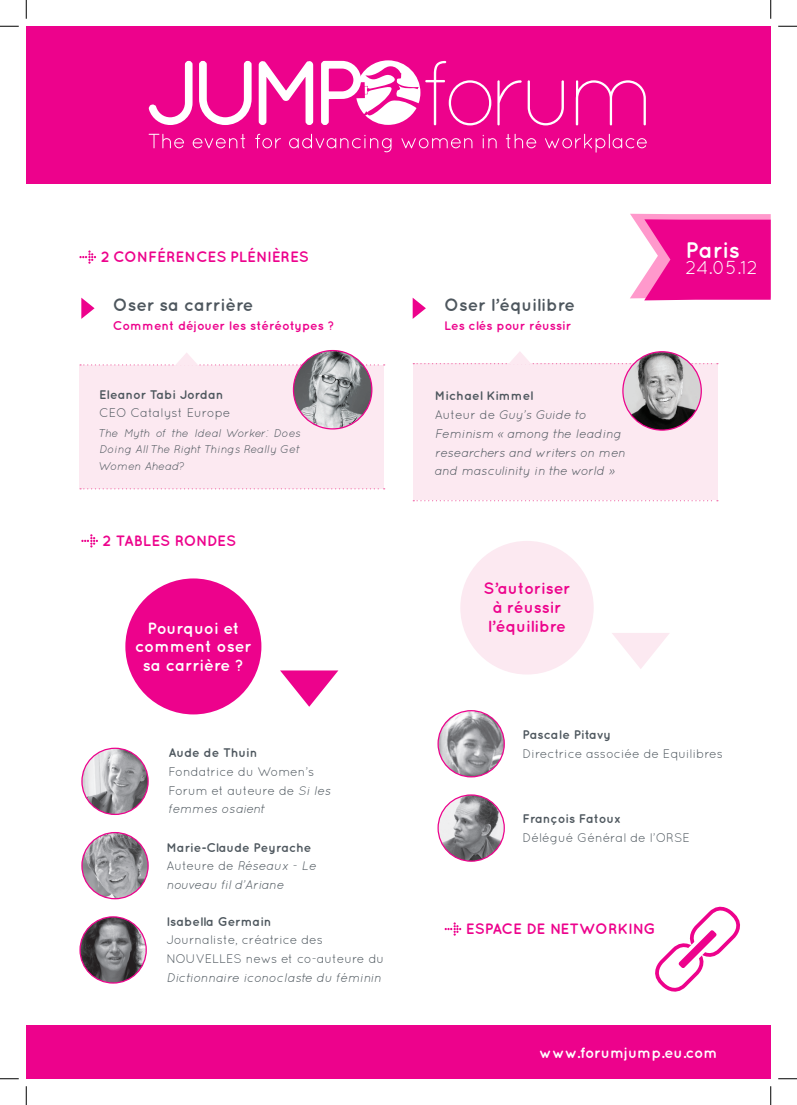
<style>
.page{position:relative;width:797px;height:1105px;background:#fff}
.page>*{position:absolute;margin:0;border:0;box-sizing:border-box;transform-origin:0 0}
.t1{font:700 22.5px "Quicksand";color:#fff}
.t2{font:18.75px "Quicksand";color:#fff}
.t3{font:700 17.5px "Quicksand";color:#4e575e}
.t4{font:700 16.25px/18.8px "Quicksand";color:#fff;text-align:center}
.t5{font:700 16.25px/18.8px "Quicksand";color:#ed028c}
.t6{font:700 15px "Quicksand";color:#ed028c}
.t7{font:700 15px "Quicksand";color:#fff}
.t8{font:12.5px/18.8px "Quicksand";color:#4e575e}
.t9{font:italic 12.5px/18.8px "Quicksand";color:#4e575e}
.t10{font:700 12.5px "Quicksand";color:#4e575e}
.t11{font:700 12.5px "Quicksand";color:#ed028c}
.t12{font:italic 11.25px/16.2px "Quicksand";color:#4e575e;text-align:justify}
.s1{font-style:italic}
.s2{font-style:normal}
</style>
<div class="page">
<div style="left:460px;top:541px;width:133px;height:133px;background:#fce9f1;border-radius:50%"></div>
<svg style="left:79px;top:250px;width:17px;height:14px"></svg>
<svg style="left:81px;top:534px;width:17px;height:13px"></svg>
<div style="left:125px;top:578px;width:136px;height:136px;background:#ed028c;border-radius:50%"></div>
<svg style="left:81px;top:298px;width:14px;height:21px"></svg>
<svg style="left:412px;top:298px;width:14px;height:21px"></svg>
<div style="left:79px;top:365px;width:305px;height:123px;background:#fce9f1"></div>
<svg style="left:80px;top:488px;width:304px;height:1px"></svg>
<img style="left:293px;top:351px;width:79px;height:78px;border-radius:39px">
<div style="left:293px;top:350px;width:79px;height:79px;border:1px solid #ed028c;border-radius:50%"></div>
<svg style="left:80px;top:352px;width:304px;height:14px"></svg>
<div style="left:412px;top:364px;width:305px;height:136px;background:#fce9f1"></div>
<svg style="left:413px;top:500px;width:305px;height:1px"></svg>
<svg style="left:413px;top:351px;width:305px;height:14px"></svg>
<img style="left:623px;top:352px;width:78px;height:78px;border-radius:39px">
<div style="left:622px;top:351px;width:80px;height:80px;border:1px solid #ed028c;border-radius:50%"></div>
<svg style="left:612px;top:633px;width:58px;height:36px"></svg>
<svg style="left:280px;top:670px;width:58px;height:37px"></svg>
<svg style="left:444px;top:922px;width:17px;height:14px"></svg>
<svg style="left:655px;top:906px;width:85px;height:86px"></svg>
<div style="left:27px;top:26px;width:744px;height:158px;background:#ed028c"></div>
<svg style="left:148px;top:60px;width:343px;height:66px"></svg>
<svg style="left:497px;top:80px;width:24px;height:45px"></svg>
<svg style="left:527px;top:80px;width:37px;height:45px"></svg>
<svg style="left:576px;top:80px;width:70px;height:45px"></svg>
<svg style="left:149px;top:134px;width:35px;height:14px"></svg>
<svg style="left:193px;top:134px;width:52px;height:14px"></svg>
<svg style="left:255px;top:134px;width:26px;height:14px"></svg>
<svg style="left:289px;top:134px;width:102px;height:18px"></svg>
<svg style="left:401px;top:138px;width:71px;height:10px"></svg>
<svg style="left:482px;top:135px;width:14px;height:13px"></svg>
<svg style="left:506px;top:134px;width:30px;height:14px"></svg>
<svg style="left:545px;top:134px;width:101px;height:19px"></svg>
<div style="left:27px;top:1025px;width:744px;height:54px;background:#ed028c"></div>
<img style="left:82px;top:748px;width:66px;height:66px;border-radius:33px">
<div style="left:81px;top:748px;width:68px;height:67px;border:1px solid #ed028c;border-radius:50%"></div>
<img style="left:82px;top:832px;width:66px;height:67px;border-radius:33px">
<div style="left:81px;top:832px;width:68px;height:67px;border:1px solid #ed028c;border-radius:50%"></div>
<img style="left:80px;top:917px;width:66px;height:66px;border-radius:33px">
<div style="left:79px;top:916px;width:68px;height:68px;border:1px solid #ed028c;border-radius:50%"></div>
<img style="left:438px;top:711px;width:66px;height:66px;border-radius:33px">
<div style="left:437px;top:710px;width:68px;height:67px;border:1px solid #ed028c;border-radius:50%"></div>
<img style="left:438px;top:795px;width:66px;height:66px;border-radius:33px">
<div style="left:437px;top:794px;width:68px;height:68px;border:1px solid #ed028c;border-radius:50%"></div>
<svg style="left:630px;top:214px;width:140px;height:86px;background:#f132a1"></svg>
<svg style="left:0;top:25px;width:19px;height:2px"></svg>
<svg style="left:778px;top:25px;width:19px;height:2px"></svg>
<svg style="left:0;top:1078px;width:19px;height:1px"></svg>
<svg style="left:778px;top:1078px;width:19px;height:1px"></svg>
<svg style="left:25px;top:0;width:2px;height:19px"></svg>
<svg style="left:25px;top:1086px;width:2px;height:19px"></svg>
<svg style="left:770px;top:0;width:1px;height:19px"></svg>
<svg style="left:770px;top:1086px;width:1px;height:19px"></svg>
<p class="t6" style="left:101px;top:247px;width:210px">2 CONFÉRENCES PLÉNIÈRES</p>
<p class="t3" style="left:113px;top:294px;width:142px">Oser sa carrière</p>
<p class="t11" style="left:113px;top:318px;width:223px">Comment déjouer les stéréotypes ?</p>
<p class="t10" style="left:99px;top:387px;width:126px">Eleanor Tabi Jordan</p>
<p class="t8" style="left:99px;top:404px;width:133px">CEO Catalyst Europe</p>
<p class="t12" style="left:99px;top:425px;width:203px">The Myth of the Ideal Worker: Does Doing All The Right Things Really Get Women Ahead?</p>
<p class="t6" style="left:103px;top:531px;width:135px">2 TABLES RONDES</p>
<p class="t4" style="left:135px;top:618px;width:118px">Pourquoi et comment oser sa carrière ?</p>
<p class="t10" style="left:168px;top:745px;width:90px">Aude de Thuin</p>
<p class="t8" style="left:168px;top:762px;width:164px">Fondatrice du Women’s<br>Forum et auteure de <span class="s1">Si les femmes osaient</span></p>
<p class="t10" style="left:166px;top:840px;width:147px">Marie-Claude Peyrache</p>
<p class="t9" style="left:166px;top:856px;width:152px"><span class="s2">Auteure de</span> Réseaux - Le nouveau fil d’Ariane</p>
<p class="t10" style="left:166px;top:914px;width:107px">Isabella Germain</p>
<p class="t8" style="left:166px;top:930px;width:219px">Journaliste, créatrice des<br>NOUVELLES news et co-auteure du<br><span class="s1">Dictionnaire iconoclaste du féminin</span></p>
<p class="t3" style="left:444px;top:294px;width:132px">Oser l’équilibre</p>
<p class="t11" style="left:444px;top:318px;width:128px">Les clés pour réussir</p>
<p class="t10" style="left:435px;top:388px;width:100px">Michael Kimmel</p>
<p class="t9" style="left:435px;top:405px;width:192px"><span class="s2">Auteur de</span> Guy's Guide to<br>Feminism « among the leading researchers and writers on men and masculinity in the world »</p>
<p class="t5" style="left:483px;top:579px;width:88px">S’autoriser à réussir l’équilibre</p>
<p class="t1" style="left:685px;top:237px;width:56px">Paris</p>
<p class="t2" style="left:685px;top:257px;width:74px">24.05.12</p>
<p class="t10" style="left:522px;top:727px;width:90px">Pascale Pitavy</p>
<p class="t8" style="left:522px;top:744px;width:202px">Directrice associée de Equilibres</p>
<p class="t10" style="left:522px;top:811px;width:100px">François Fatoux</p>
<p class="t8" style="left:522px;top:828px;width:169px">Délégué Général de l’ORSE</p>
<p class="t6" style="left:466px;top:919px;width:191px">ESPACE DE NETWORKING</p>
<p class="t7" style="left:539px;top:1043px;width:180px">www.forumjump.eu.com</p>
</div>
